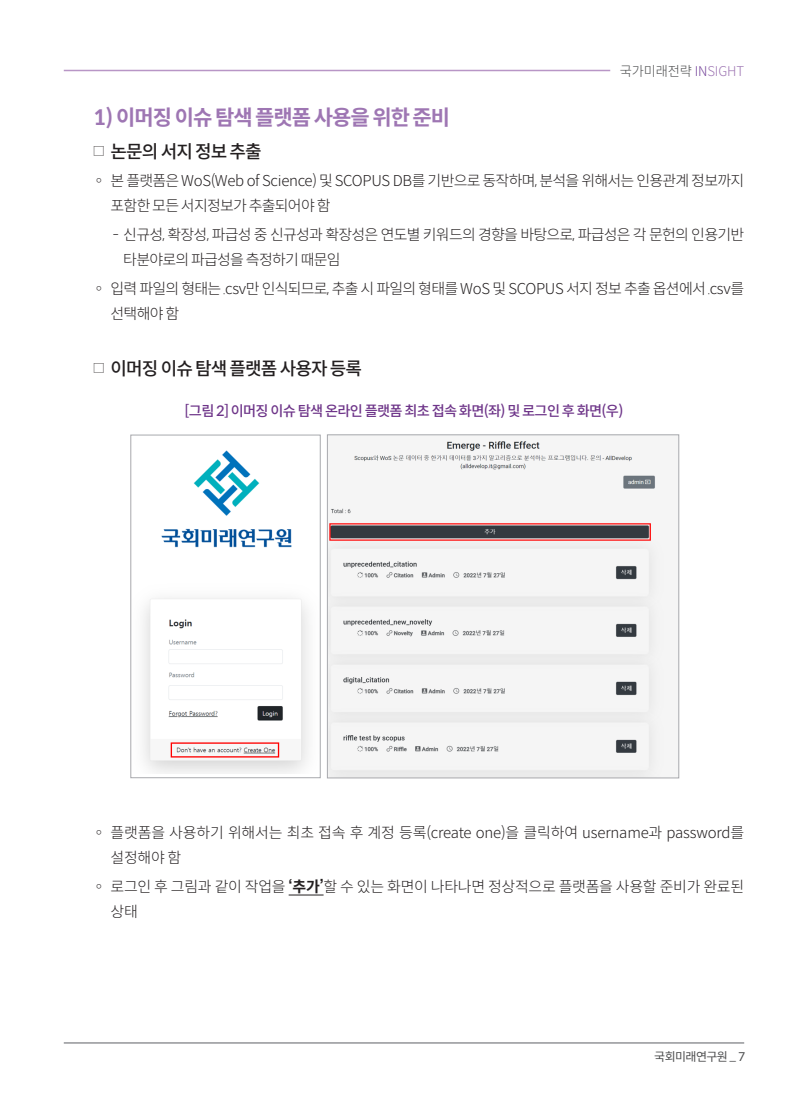
<style>
.page{position:relative;width:808px;height:1106px;background:#fff}
.page>*{position:absolute;margin:0;border:0;box-sizing:border-box;transform-origin:0 0}
._1_-14pt{font:700 21px "Spoqa Han Sans Neo";letter-spacing:-.05em;color:#9e76b3}
.t1{font:500 18px "Spoqa Han Sans Neo";letter-spacing:-.05em;color:#231f20}
.t2{font:300 15px/24.8px "Spoqa Han Sans Neo";letter-spacing:-.045em;color:#231f20}
.t3{font:300 15px/24.8px "Spoqa Han Sans Neo";letter-spacing:-.01em;color:#231f20}
.t4{font:300 15px/24.8px "Spoqa Han Sans Neo";letter-spacing:-.02em;color:#231f20}
.그림_표제목{font:500 14.25px "Spoqa Han Sans Neo";letter-spacing:-.05em;color:#6e3589}
.t5{font:300 13.5px "Spoqa Han Sans Neo";letter-spacing:-.01em;color:#4b4c4d}
.t6{font:12px "Spoqa Han Sans Neo";letter-spacing:-.05em;color:#4b4c4d}
.s1{color:#74439a}
.s2{color:#9e76b3}
.s3{font-weight:700}
</style>
<div class="page">
<hr style="left:64px;top:1042px;width:680px;height:1px;background:#939598">
<hr style="left:64px;top:70px;width:546px;height:1px;background:#b896c6">
<hr style="left:289px;top:894px;width:35px;height:1px;background:#231f20">
<img style="left:329px;top:440px;width:335px;height:336px">
<div style="left:327px;top:434px;width:352px;height:344px;border:1px solid #a8a9ad"></div>
<img style="left:143px;top:450px;width:166px;height:324px">
<div style="left:130px;top:435px;width:191px;height:343px;border:1px solid #a8a9ad"></div>
<p class="t5" style="left:620px;top:61px;width:126px">국가미래전략 <span class="s1">IN</span><span class="s2">SIGHT</span></p>
<p class="_1_-14pt" style="left:94px;top:102px;width:358px">1) 이머징 이슈 탐색 플랫폼 사용을 위한 준비</p>
<p class="t1" style="left:94px;top:138px;width:170px"><sup>⃞</sup> 논문의 서지 정보 추출</p>
<p class="t2" style="left:111px;top:168px;width:635px;text-indent:-19px">◦ 본 플랫폼은 WoS(Web of Science) 및 SCOPUS DB를 기반으로 동작하며, 분석을 위해서는 인용관계 정보까지 포함한 모든 서지정보가 추출되어야 함</p>
<p class="t2" style="left:123px;top:222px;width:622px;text-indent:-11px">‑ 신규성, 확장성, 파급성 중 신규성과 확장성은 연도별 키워드의 경향을 바탕으로, 파급성은 각 문헌의 인용기반 타분야로의 파급성을 측정하기 때문임</p>
<p class="t2" style="left:111px;top:276px;width:635px;text-indent:-19px">◦ 입력 파일의 형태는 .csv만 인식되므로, 추출 시 파일의 형태를 WoS 및 SCOPUS 서지 정보 추출 옵션에서 .csv를 선택해야 함</p>
<p class="t1" style="left:94px;top:356px;width:270px"><sup>⃞</sup> 이머징 이슈 탐색 플랫폼 사용자 등록</p>
<p class="그림_표제목" style="left:185px;top:400px;width:440px">[그림 2] 이머징 이슈 탐색 온라인 플랫폼 최초 접속 화면(좌) 및 로그인 후 화면(우)</p>
<p class="t3" style="left:111px;top:820px;width:635px;text-indent:-19px">◦ 플랫폼을 사용하기 위해서는 최초 접속 후 계정 등록(create one)을 클릭하여 username과 password를 설정해야 함</p>
<p class="t4" style="left:111px;top:874px;width:635px;text-indent:-19px">◦ 로그인 후 그림과 같이 작업을 <span class="s3">‘추가’</span>할 수 있는 화면이 나타나면 정상적으로 플랫폼을 사용할 준비가 완료된 상태</p>
<p class="t6" style="left:654px;top:1048px;width:93px">국회미래연구원 _ 7</p>
</div>
